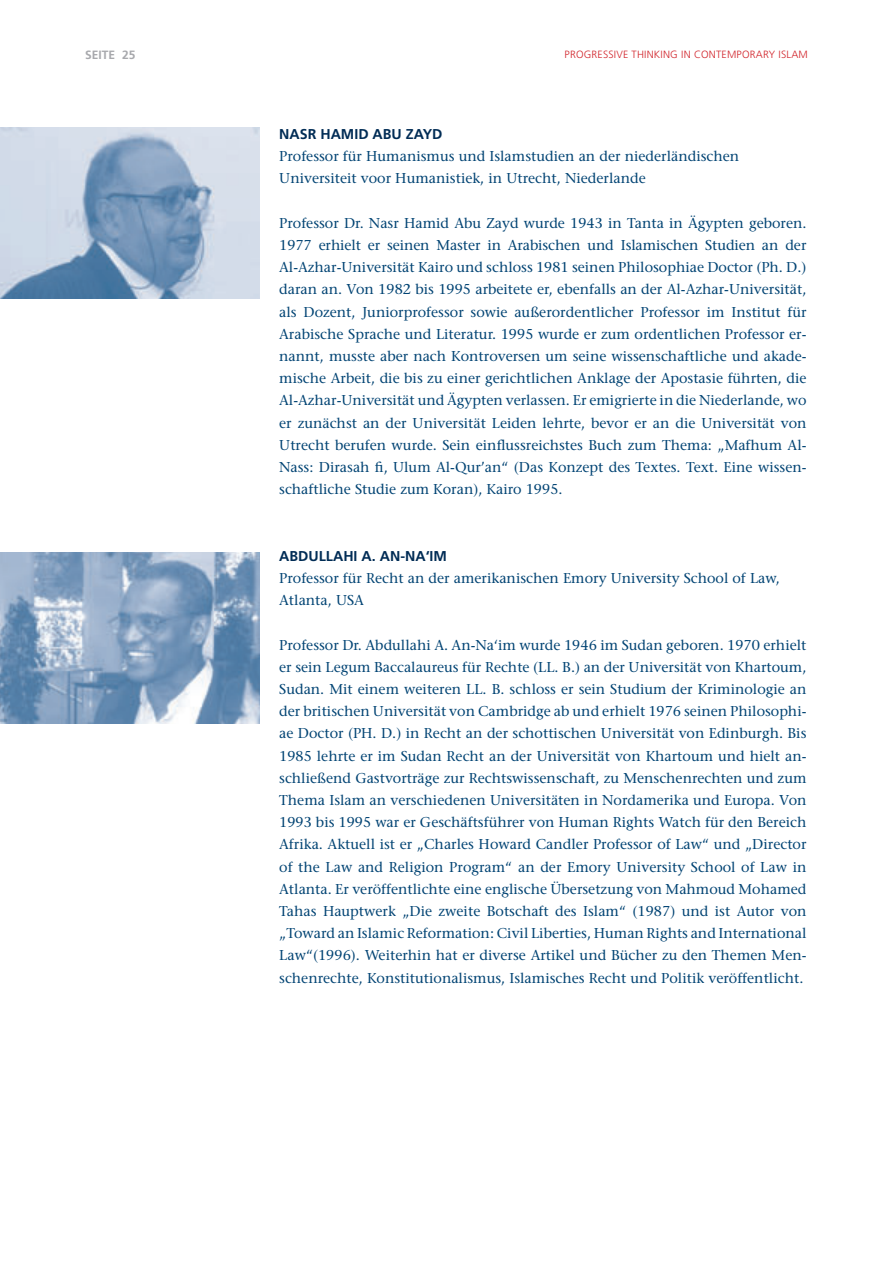
<style>
.page{position:relative;width:893px;height:1263px;background:#fff}
.page>*{position:absolute;margin:0;border:0;box-sizing:border-box;transform-origin:0 0}
.t1{font:14.25px/22.2px "Stone Serif";color:#004373}
.t2{font:700 14.25px "Frutiger";color:#002c55}
.t3{font:700 12px "Frutiger";letter-spacing:.005em;color:#a8a9ad}
.t4{font:300 10.5px "Frutiger";letter-spacing:.02em;color:#d1232a}
</style>
<div class="page">
<img style="left:0;top:553px;width:259px;height:170px">
<img style="left:0;top:128px;width:259px;height:170px">
<p class="t3" style="left:85px;top:50px;width:52px">SEITE 25</p>
<p class="t4" style="left:565px;top:50px;width:245px">PROGRESSIVE THINKING IN CONTEMPORARY ISLAM</p>
<p class="t2" style="left:279px;top:128px;width:165px">NASR HAMID ABU ZAYD</p>
<p class="t1" style="left:279px;top:147px;width:461px">Professor für Humanismus und Islamstudien an der niederländischen<br>Universiteit voor Humanistiek, in Utrecht, Niederlande</p>
<p class="t1" style="left:279px;top:213px;width:529px;text-align:justify">Professor Dr. Nasr Hamid Abu Zayd wurde 1943 in Tanta in Ägypten geboren.<br>1977 erhielt er seinen Master in Arabischen und Islamischen Studien an der Al-Azhar-Universität Kairo und schloss 1981 seinen Philosophiae Doctor (Ph. D.) daran an. Von 1982 bis 1995 arbeitete er, ebenfalls an der Al-Azhar-Universität, als Dozent, Juniorprofessor sowie außerordentlicher Professor im Institut für Arabische Sprache und Literatur. 1995 wurde er zum ordentlichen Professor er&shy;nannt, musste aber nach Kontroversen um seine wissenschaftliche und akade&shy;mische Arbeit, die bis zu einer gerichtlichen Anklage der Apostasie führten, die Al-Azhar-Universität und Ägypten verlassen. Er emigrierte in die Niederlande, wo er zunächst an der Universität Leiden lehrte, bevor er an die Universität von Utrecht berufen wurde. Sein einflussreichstes Buch zum Thema: „Mafhum Al-Nass: Dirasah fi‚ Ulum Al-Qur’an“ (Das Konzept des Textes. Text. Eine wissen&shy;schaftliche Studie zum Koran), Kairo 1995.</p>
<p class="t2" style="left:279px;top:550px;width:169px">ABDULLAHI A. AN-NA‘IM</p>
<p class="t1" style="left:279px;top:568px;width:502px">Professor für Recht an der amerikanischen Emory University School of Law,<br>Atlanta, USA</p>
<p class="t1" style="left:279px;top:635px;width:529px;text-align:justify">Professor Dr. Abdullahi A. An-Na‘im wurde 1946 im Sudan geboren. 1970 erhielt er sein Legum Baccalaureus für Rechte (LL. B.) an der Universität von Khartoum, Sudan. Mit einem weiteren LL. B. schloss er sein Studium der Kriminologie an der britischen Universität von Cambridge ab und erhielt 1976 seinen Philosophi&shy;ae Doctor (PH. D.) in Recht an der schottischen Universität von Edinburgh. Bis 1985 lehrte er im Sudan Recht an der Universität von Khartoum und hielt an&shy;schließend Gastvorträge zur Rechtswissenschaft, zu Menschenrechten und zum Thema Islam an verschiedenen Universitäten in Nordamerika und Europa. Von 1993 bis 1995 war er Geschäftsführer von Human Rights Watch für den Bereich Afrika. Aktuell ist er „Charles Howard Candler Professor of Law“ und „Director of the Law and Religion Program“ an der Emory University School of Law in Atlanta. Er veröffent lichte eine englische Übersetzung von Mahmoud Mohamed Tahas Hauptwerk „Die zweite Botschaft des Islam“ (1987) und ist Autor von „Toward an Islamic Reformation: Civil Liberties, Human Rights and International Law“(1996). Weiterhin hat er diverse Artikel und Bücher zu den Themen Men&shy;schenrechte, Konsti tutionalismus, Islamisches Recht und Politik veröffentlicht.</p>
</div>
